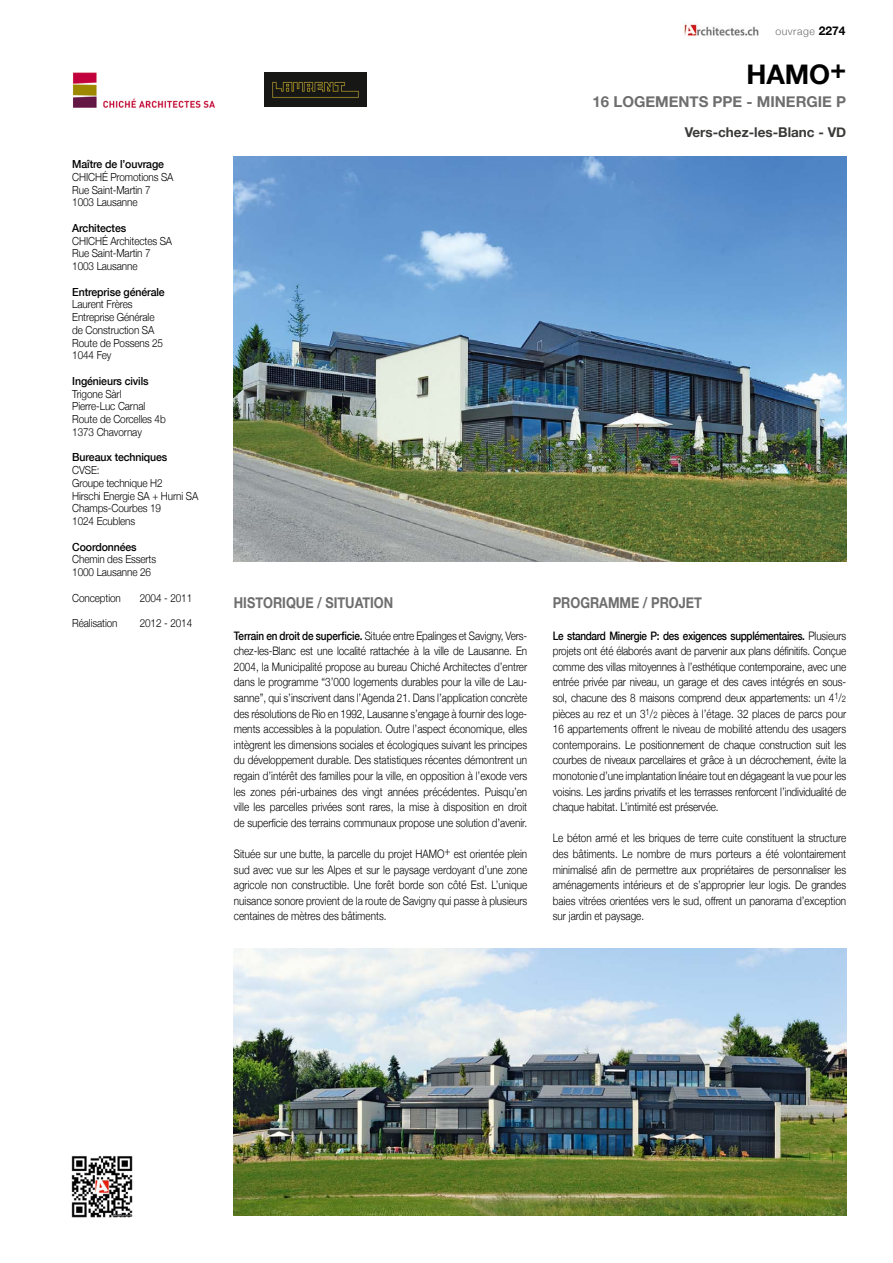
<style>
.page{position:relative;width:893px;height:1263px;background:#fff}
.page>*{position:absolute;margin:0;border:0;box-sizing:border-box;transform-origin:0 0}
.t1{font:700 27px "Helvetica Neue";color:#000}
.t2{font:700 15px "Helvetica Neue";color:#6e6e6e;scale:.85 1}
.t3{font:700 15px "Helvetica Neue";color:#6e6e6e}
.t4{font:700 13.5px "Helvetica Neue";color:#3a3a39}
.t5{font:300 11.7px/15.6px "Helvetica Neue";color:#000;text-align:justify;scale:.85 1}
.t6{font:300 11.1px/12.8px "Helvetica Neue";letter-spacing:-.01em;color:#000;scale:.89 1}
.t7{font:500 11.1px "Helvetica Neue";letter-spacing:-.01em;color:#000;scale:.95 1}
.t8{font:300 10.5px "Helvetica Neue";letter-spacing:.05em;color:#6e6e6e}
.s1{font-weight:700;font-size:12px;color:#000}
.s2{font-weight:500}
.s3{font-size:9px}
</style>
<div class="page">
<img style="left:234px;top:948px;width:612px;height:267px">
<img style="left:71px;top:1156px;width:62px;height:62px">
<img style="left:681px;top:23px;width:78px;height:16px">
<img style="left:73px;top:72px;width:142px;height:36px">
<img style="left:234px;top:157px;width:612px;height:405px">
<img style="left:265px;top:73px;width:102px;height:34px">
<p class="t7" style="left:72px;top:155px;width:98px">Maître de l’ouvrage</p>
<p class="t6" style="left:72px;top:170px;width:115px">CHICHÉ Promotions SA<br>Rue Saint-Martin 7<br>1003 Lausanne</p>
<p class="t7" style="left:72px;top:219px;width:58px">Architectes</p>
<p class="t6" style="left:72px;top:234px;width:114px">CHICHÉ Architectes SA<br>Rue Saint-Martin 7<br>1003 Lausanne</p>
<p class="t7" style="left:72px;top:283px;width:99px">Entreprise générale</p>
<p class="t6" style="left:72px;top:297px;width:103px">Laurent Frères<br>Entreprise Générale de Construction SA<br>Route de Possens 25<br>1044 Fey</p>
<p class="t7" style="left:72px;top:372px;width:82px">Ingénieurs civils</p>
<p class="t6" style="left:72px;top:387px;width:107px">Trigone Sàrl<br>Pierre-Luc Carnal<br>Route de Corcelles 4b<br>1373 Chavornay</p>
<p class="t7" style="left:72px;top:448px;width:102px">Bureaux techniques</p>
<p class="t6" style="left:72px;top:463px;width:143px">CVSE:<br>Groupe technique H2<br>Hirschi Energie SA + Hurni SA<br>Champs-Courbes 19<br>1024 Ecublens</p>
<p class="t7" style="left:72px;top:538px;width:69px">Coordonnées</p>
<p class="t6" style="left:72px;top:552px;width:96px">Chemin des Esserts<br>1000 Lausanne 26</p>
<p class="t6" style="left:72px;top:591px;width:56px">Conception</p>
<p class="t6" style="left:140px;top:591px;width:60px">2004 - 2011</p>
<p class="t6" style="left:72px;top:616px;width:52px">Réalisation</p>
<p class="t6" style="left:140px;top:616px;width:60px">2012 - 2014</p>
<p class="t8" style="left:775px;top:23px;width:72px">ouvrage <span class="s1">2274</span></p>
<h1 class="t1" style="left:746px;top:53px;width:101px">HAMO+</h1>
<p class="t3" style="left:593px;top:89px;width:255px">16 LOGEMENTS PPE - MINERGIE P</p>
<p class="t4" style="left:685px;top:121px;width:163px">Vers-chez-les-Blanc - VD</p>
<p class="t2" style="left:234px;top:591px;width:189px">HISTORIQUE / SITUATION</p>
<p class="t5" style="left:234px;top:627px;width:347px"><span class="s2">Terrain en droit de superficie.</span> Située entre Epalinges et Savigny, Vers&shy;chez-les-Blanc est une localité rattachée à la ville de Lausanne. En 2004, la Municipalité propose au bureau Chiché Architectes d’entrer dans le programme “3’000 logements durables pour la ville de Lau&shy;sanne”, qui s’inscrivent dans l’Agenda 21. Dans l’application concrète des résolutions de Rio en 1992, Lausanne s’engage à fournir des loge&shy;ments accessibles à la population. Outre l’aspect économique, elles intègrent les dimensions sociales et écologiques suivant les principes du développement durable. Des statistiques récentes démontrent un regain d’intérêt des familles pour la ville, en opposition à l’exode vers les zones péri-urbaines des vingt années précédentes. Puisqu’en ville les parcelles privées sont rares, la mise à disposition en droit de superficie des terrains communaux propose une solution d’avenir.</p>
<p class="t5" style="left:234px;top:845px;width:347px">Située sur une butte, la parcelle du projet HAMO+ est orientée plein sud avec vue sur les Alpes et sur le paysage verdoyant d’une zone agricole non constructible. Une forêt borde son côté Est. L’unique nuisance sonore provient de la route de Savigny qui passe à plusieurs centaines de mètres des bâtiments.</p>
<p class="t2" style="left:553px;top:591px;width:177px">PROGRAMME / PROJET</p>
<p class="t5" style="left:553px;top:627px;width:347px"><span class="s2">Le standard Minergie P: des exigences supplémentaires.</span> Plusieurs projets ont été élaborés avant de parvenir aux plans définitifs. Conçue comme des villas mitoyennes à l’esthétique contemporaine, avec une entrée privée par niveau, un garage et des caves intégrés en sous&shy;sol, chacune des 8 maisons comprend deux appartements: un 4<sup>1</sup>/<span class="s3">2 </span>pièces au rez et un 3<sup>1</sup>/<span class="s3">2</span> pièces à l’étage. 32 places de parcs pour 16 appartements offrent le niveau de mobilité attendu des usagers contemporains. Le positionnement de chaque construction suit les courbes de niveaux parcellaires et grâce à un décrochement, évite la monotonie d’une implantation linéaire tout en dégageant la vue pour les voisins. Les jardins privatifs et les terrasses renforcent l’individualité de chaque habitat. L’intimité est préservée.</p>
<p class="t5" style="left:553px;top:830px;width:347px">Le béton armé et les briques de terre cuite constituent la structure des bâtiments. Le nombre de murs porteurs a été volontairement minimalisé afin de permettre aux propriétaires de personnaliser les aménagements intérieurs et de s’approprier leur logis. De grandes baies vitrées orientées vers le sud, offrent un panorama d’exception sur jardin et paysage.</p>
</div>
